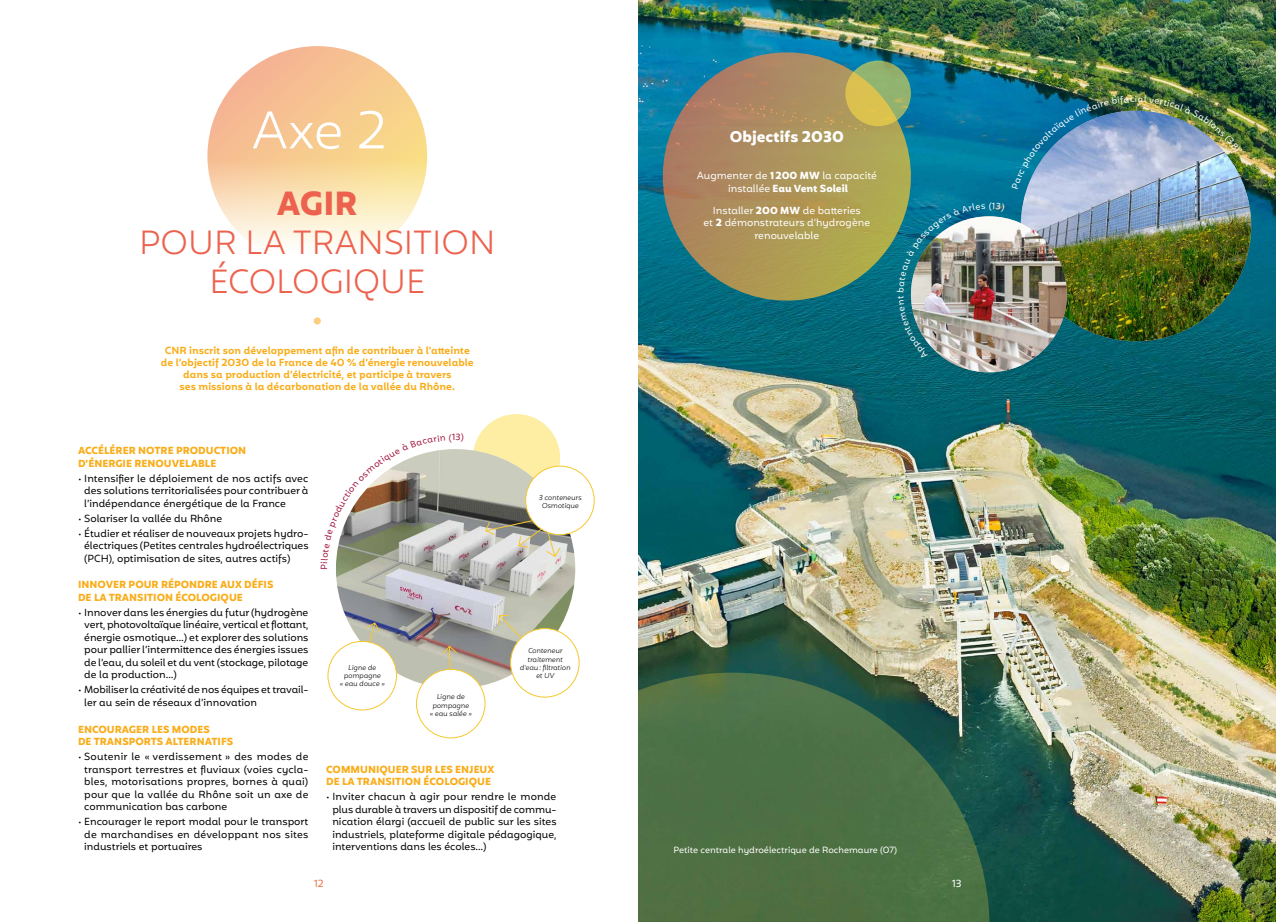
<style>
.page{position:relative;width:1276px;height:922px;background:#fff}
.page>*{position:absolute;margin:0;border:0;box-sizing:border-box;transform-origin:0 0}
.t1{font:300 51.25px "Mohr Alt";color:#fff}
.t2{font:300 32.5px/39px "Mohr";color:#ec624e;text-align:center}
.t3{font:700 32.5px "Mohr";color:#ec624e}
.t4{font:700 15px "Mohr";color:#fff}
.t5{font:10px/12.5px "Mohr Alt";color:#000;text-align:justify}
.t6{font:600 10px/12px "Mohr Alt";color:#f9ad1a;text-align:center}
.t7{font:700 10px/12.5px "Mohr";color:#f9ad1a}
.t8{font:10px/12.5px "Mohr Alt";color:#fff;text-align:center}
.t9{font:10px "Mohr Alt";color:#ee7249}
.t10{font:8.75px "Mohr Alt";color:#fff}
.t11{font:8.75px "Mohr Alt";color:#a3173f}
.t12{font:italic 300 7px/8.4px "Mohr";color:#000;text-align:center}
.s1{font-weight:700}
</style>
<div class="page">
<img style="left:639px;top:0;width:637px;height:921px">
<svg style="left:638px;top:672px;width:351px;height:249px;background:#486d46"></svg>
<img style="left:1020px;top:111px;width:231px;height:230px;border-radius:115px">
<img style="left:911px;top:216px;width:156px;height:156px;border-radius:78px">
<svg style="left:645px;top:35px;width:283px;height:283px;background:#73896e"></svg>
<svg style="left:845px;top:61px;width:66px;height:65px;background:#b5b95f"></svg>
<svg style="left:207px;top:46px;width:220px;height:220px;background:#f8d5a8"></svg>
<div style="left:314px;top:317px;width:7px;height:7px;background:#fdcd80;border-radius:50%"></div>
<div style="left:473px;top:414px;width:87px;height:87px;background:#feeea4;border-radius:50%"></div>
<img style="left:336px;top:449px;width:239px;height:239px;border-radius:120px">
<svg style="left:365px;top:622px;width:15px;height:24px"></svg>
<svg style="left:442px;top:645px;width:15px;height:24px"></svg>
<svg style="left:498px;top:614px;width:24px;height:24px"></svg>
<svg style="left:485px;top:517px;width:76px;height:40px;background:#afaca1"></svg>
<div style="left:328px;top:641px;width:68px;height:68px;background:#fff;border-radius:50%"></div>
<div style="left:327px;top:640px;width:70px;height:70px;border:1px solid #f5c82e;border-radius:50%"></div>
<div style="left:416px;top:669px;width:69px;height:68px;background:#fff;border-radius:50%"></div>
<div style="left:416px;top:668px;width:69px;height:70px;border:1px solid #f5c82e;border-radius:50%"></div>
<div style="left:510px;top:628px;width:69px;height:69px;background:#fff;border-radius:50%"></div>
<div style="left:510px;top:628px;width:69px;height:69px;border:1px solid #f5c82e;border-radius:50%"></div>
<div style="left:526px;top:466px;width:68px;height:68px;background:#fff;border-radius:50%"></div>
<div style="left:525px;top:465px;width:69px;height:70px;border:1px solid #f5c82e;border-radius:50%"></div>
<img style="left:1011px;top:96px;width:230px;height:93px">
<svg style="left:336px;top:449px;width:127px;height:119px"></svg>
<img style="left:897px;top:202px;width:107px;height:157px">
<h1 class="t1" style="left:251px;top:97px;width:137px">Axe 2</h1>
<h2 class="t3" style="left:277px;top:185px;width:82px">AGIR</h2>
<h2 class="t2" style="left:139px;top:226px;width:358px">POUR LA TRANSITION<br>ÉCOLOGIQUE</h2>
<p class="t6" style="left:161px;top:345px;width:314px">CNR inscrit son développement afin de contribuer à l’atteinte de l’objectif 2030 de la France de 40 % d’énergie renouvelable dans sa production d’électricité, et participe à travers<br>ses missions à la décarbonation de la vallée du Rhône.</p>
<p class="t7" style="left:78px;top:444px;width:170px">ACCÉLÉRER NOTRE PRODUCTION<br>D’ÉNERGIE RENOUVELABLE</p>
<p class="t5" style="left:84px;top:472px;width:226px;text-indent:-6px">• Intensifier le déploiement de nos actifs avec des solutions territorialisées pour contribuer à l’indépendance énergétique de la France</p>
<p class="t5" style="left:78px;top:512px;width:146px">• Solariser la vallée du Rhône</p>
<p class="t5" style="left:84px;top:527px;width:226px;text-indent:-6px">• Étudier et réaliser de nouveaux projets hydro&shy;électriques (Petites centrales hydroélectriques (PCH), optimisation de sites, autres actifs)</p>
<p class="t7" style="left:78px;top:578px;width:197px">INNOVER POUR RÉPONDRE AUX DÉFIS<br>DE LA TRANSITION ÉCOLOGIQUE</p>
<p class="t5" style="left:84px;top:606px;width:226px;text-indent:-6px">• Innover dans les énergies du futur (hydrogène vert, photovoltaïque linéaire, vertical et flottant, énergie osmotique…) et explorer des solutions pour pallier l’intermittence des énergies issues de l’eau, du soleil et du vent (stockage, pilotage de la production…)</p>
<p class="t5" style="left:84px;top:683px;width:226px;text-indent:-6px">• Mobiliser la créativité de nos équipes et travail&shy;ler au sein de réseaux d’innovation</p>
<p class="t7" style="left:78px;top:722px;width:157px">ENCOURAGER LES MODES<br>DE TRANSPORTS ALTERNATIFS</p>
<p class="t5" style="left:84px;top:750px;width:226px;text-indent:-6px">• Soutenir le « verdissement » des modes de transport terrestres et fluviaux (voies cycla&shy;bles, motorisations propres, bornes à quai) pour que la vallée du Rhône soit un axe de communication bas carbone</p>
<p class="t5" style="left:84px;top:815px;width:226px;text-indent:-6px">• Encourager le report modal pour le transport de marchandises en développant nos sites industriels et portuaires</p>
<p class="t11" style="left:452px;top:432px;width:5px">1</p>
<p class="t12" style="left:539px;top:494px;width:44px">3 conteneurs<br>Osmotique</p>
<p class="t12" style="left:340px;top:663px;width:46px">Ligne de pompagne<br>« eau douce »</p>
<p class="t12" style="left:430px;top:693px;width:44px">Ligne de pompagne<br>« eau salée »</p>
<p class="t12" style="left:520px;top:647px;width:52px">Conteneur traitement d'eau: filtration et UV</p>
<p class="t7" style="left:326px;top:762px;width:170px">COMMUNIQUER SUR LES ENJEUX<br>DE LA TRANSITION ÉCOLOGIQUE</p>
<p class="t5" style="left:332px;top:790px;width:226px;text-indent:-6px">• Inviter chacun à agir pour rendre le monde plus durable à travers un dispositif de commu&shy;nication élargi (accueil de public sur les sites industriels, plateforme digitale pédagogique, interventions dans les écoles…)</p>
<h3 class="t4" style="left:730px;top:128px;width:116px">Objectifs 2030</h3>
<p class="t8" style="left:697px;top:169px;width:182px">Augmenter de <span class="s1">1200 MW</span> la capacité installée <span class="s1">Eau Vent Soleil</span></p>
<p class="t8" style="left:703px;top:204px;width:168px">Installer <span class="s1">200 MW</span> de batteries<br>et <span class="s1">2</span> démonstrateurs d’hydrogène renouvelable</p>
<p class="t10" style="left:673px;top:845px;width:225px">Petite centrale hydroélectrique de Rochemaure (07)</p>
<p class="t9" style="left:314px;top:877px;width:11px">12</p>
<p class="t8" style="left:952px;top:876px;width:11px">13</p>
<p class="t10" style="left:1135px;top:94px;width:4px">i</p>
</div>
